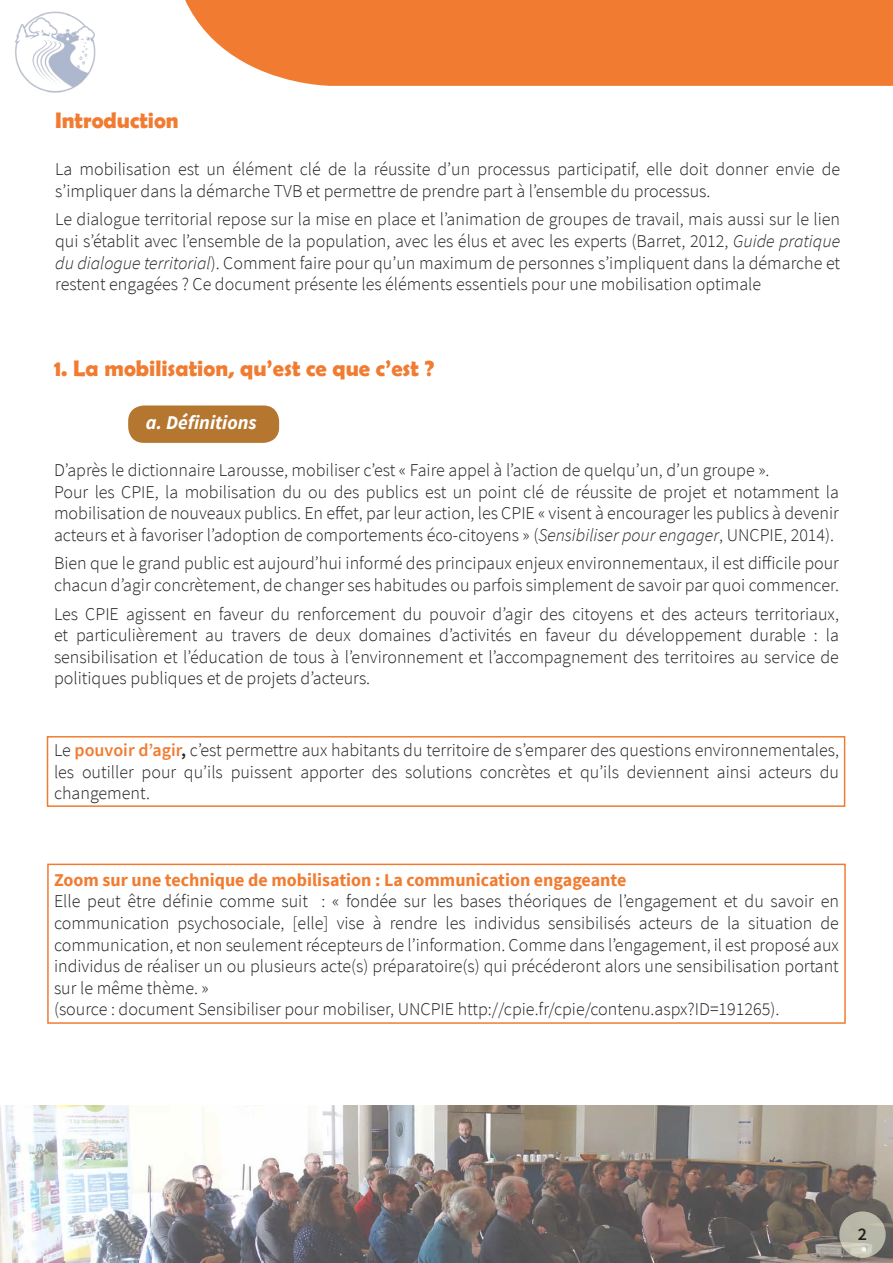
<style>
.page{position:relative;width:893px;height:1263px;background:#fff}
.page>*{position:absolute;margin:0;border:0;box-sizing:border-box;transform-origin:0 0}
.t1{font:700 22.5px "Berlin Sans FB Demi";color:#f17c31}
.t2{font:italic 700 19.5px "Source Sans Pro";color:#fff}
.t3{font:300 18px/21.6px "Source Sans Pro";color:#231f20;text-align:justify}
.t4{font:700 18px "Source Sans Pro";color:#f17c31}
.t5{font:600 18px "Source Sans Pro";color:#231f20}
.s1{font-style:italic}
.s2{font-weight:600;color:#f17c31}
.s3{font-weight:600}
</style>
<div class="page">
<img style="left:0;top:1106px;width:893px;height:157px">
<img style="left:839px;top:1210px;width:48px;height:48px">
<img style="left:15px;top:11px;width:81px;height:82px">
<svg style="left:185px;top:0;width:708px;height:86px;background:#f1843d"></svg>
<div style="left:127px;top:405px;width:153px;height:39px;background:#b5762f;border-radius:17px"></div>
<div style="left:127px;top:404px;width:154px;height:40px;border:2px solid #fff;border-radius:17px"></div>
<div style="left:47px;top:736px;width:798px;height:71px;border:2px solid #f17c31"></div>
<div style="left:47px;top:864px;width:799px;height:160px;border:2px solid #f17c31"></div>
<p class="t1" style="left:55px;top:107px;width:125px">Introduction</p>
<p class="t3" style="left:55px;top:158px;width:786px">La mobilisation est un élément clé de la réussite d’un processus participatif, elle doit donner envie de s’impliquer dans la démarche TVB et permettre de prendre part à l’ensemble du processus.</p>
<p class="t3" style="left:55px;top:209px;width:786px">Le dialogue territorial repose sur la mise en place et l’animation de groupes de travail, mais aussi sur le lien qui s’établit avec l’ensemble de la population, avec les élus et avec les experts (Barret, 2012, <span class="s1">Guide pratique du dialogue territorial</span>). Comment faire pour qu’un maximum de personnes s’impliquent dans la démarche et restent engagées ? Ce document présente les éléments essentiels pour une mobilisation optimale</p>
<p class="t1" style="left:54px;top:355px;width:382px">1. La mobilisation, qu’est ce que c’est ?</p>
<p class="t2" style="left:146px;top:410px;width:113px">a. Définitions</p>
<p class="t3" style="left:54px;top:459px;width:717px">D’après le dictionnaire Larousse, mobiliser c’est « Faire appel à l’action de quelqu’un, d’un groupe ».</p>
<p class="t3" style="left:54px;top:481px;width:786px">Pour les CPIE, la mobilisation du ou des publics est un point clé de réussite de projet et notamment la mobilisation de nouveaux publics. En effet, par leur action, les CPIE « visent à encourager les publics à devenir acteurs et à favoriser l’adoption de comportements éco-citoyens » (<span class="s1">Sensibiliser pour engager</span>, UNCPIE, 2014).</p>
<p class="t3" style="left:54px;top:553px;width:786px">Bien que le grand public est aujourd’hui informé des principaux enjeux environnementaux, il est difficile pour chacun d’agir concrètement, de changer ses habitudes ou parfois simplement de savoir par quoi commencer.</p>
<p class="t3" style="left:54px;top:603px;width:786px">Les CPIE agissent en faveur du renforcement du pouvoir d’agir des citoyens et des acteurs territoriaux, et particulièrement au travers de deux domaines d’activités en faveur du développement durable : la sensibilisation et l’éducation de tous à l’environnement et l’accompagnement des territoires au service de politiques publiques et de projets d’acteurs.</p>
<p class="t3" style="left:54px;top:739px;width:786px">Le <span class="s2">pouvoir d’agir</span><span class="s3">,</span> c’est permettre aux habitants du territoire de s’emparer des questions environnementales, les outiller pour qu’ils puissent apporter des solutions concrètes et qu’ils deviennent ainsi acteurs du changement.</p>
<p class="t4" style="left:54px;top:867px;width:574px">Zoom sur une technique de mobilisation : La communication engageante</p>
<p class="t3" style="left:54px;top:890px;width:786px">Elle peut être définie comme suit : « fondée sur les bases théoriques de l’engagement et du savoir en communication psychosociale, [elle] vise à rendre les individus sensibilisés acteurs de la situation de communication, et non seulement récepteurs de l’information. Comme dans l’engagement, il est proposé aux individus de réaliser un ou plusieurs acte(s) préparatoire(s) qui précéderont alors une sensibilisation portant sur le même thème. »</p>
<p class="t3" style="left:54px;top:998px;width:727px">(source : document Sensibiliser pour mobiliser, UNCPIE http://cpie.fr/cpie/contenu.aspx?ID=191265).</p>
<p class="t5" style="left:858px;top:1222px;width:11px">2</p>
</div>
